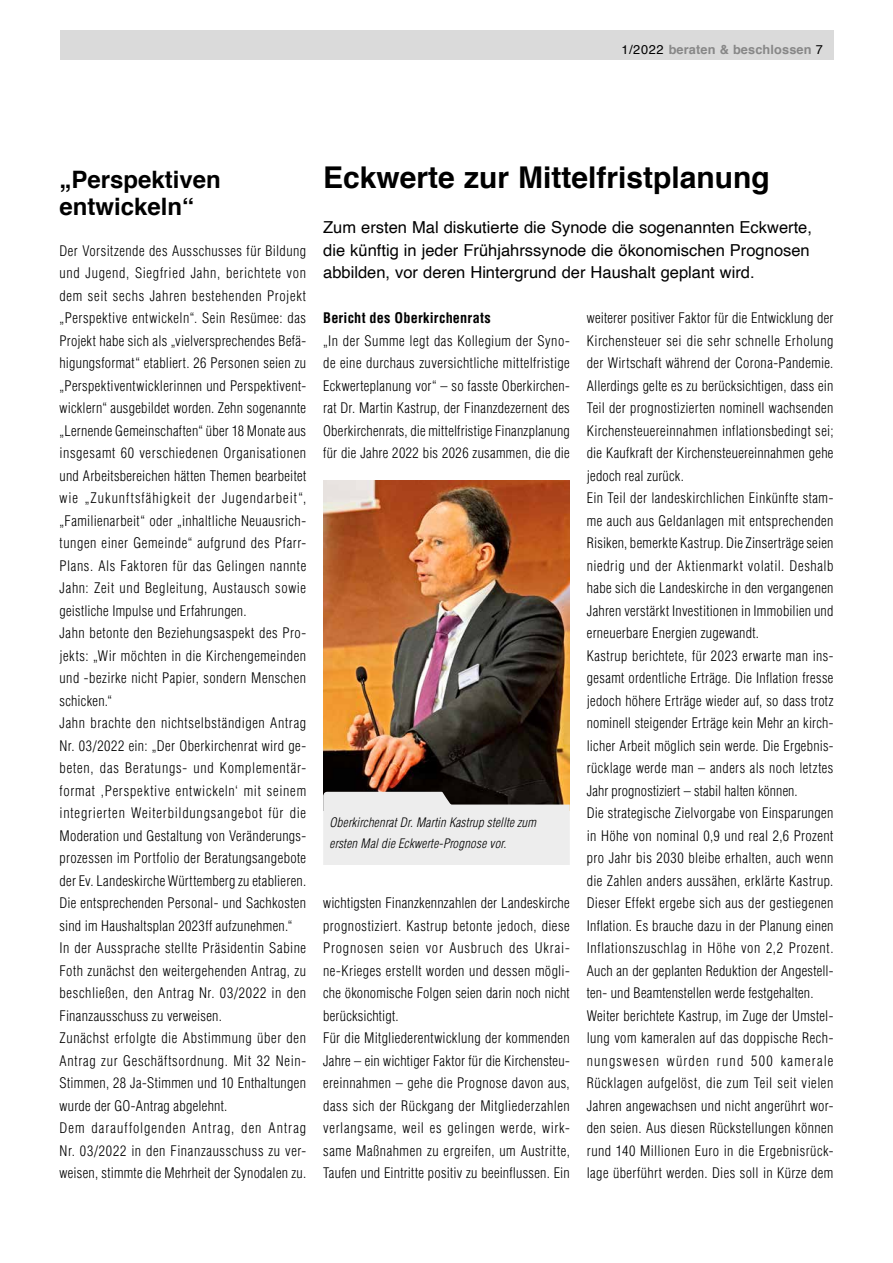
<style>
.page{position:relative;width:893px;height:1263px;background:#fff}
.page>*{position:absolute;margin:0;border:0;box-sizing:border-box;transform-origin:0 0}
.t1{font:700 30px "Helvetica";color:#000}
.t2{font:700 24px/27px "Helvetica";color:#000}
.t3{font:16.5px/22.5px "Helvetica";color:#000}
.t4{font:300 condensed 14.25px/22.5px "Helvetica LT Std";letter-spacing:.025em;color:#000}
.t5{font:700 condensed 14.25px "Helvetica LT Std";letter-spacing:.015em;color:#000}
.t6{font:italic 300 condensed 12.75px/21px "Helvetica LT Std";letter-spacing:.015em;color:#000}
.t7{font:700 12.75px "Helvetica";letter-spacing:.01em;color:#878787}
.s1{font-weight:400;color:#000}
</style>
<div class="page">
<div style="left:60px;top:30px;width:773px;height:30px;background:#dadada"></div>
<img style="left:323px;top:481px;width:247px;height:311px">
<svg style="left:323px;top:792px;width:247px;height:72px;background:#dbdad9"></svg>
<p class="t7" style="left:621px;top:39px;width:203px"><span class="s1">1/2022</span> beraten &amp; beschlossen <span class="s1">7</span></p>
<h2 class="t2" style="left:60px;top:167px;width:163px">„Perspektiven entwickeln“</h2>
<p class="t4" style="left:60px;top:239px;width:248px">Der Vorsitzende des Ausschusses für Bildung und Jugend, Siegfried Jahn, berichtete von dem seit sechs Jahren bestehenden Projekt „Perspektive entwickeln“. Sein Resümee: das Projekt habe sich als „vielversprechendes Befä&shy;higungsformat“ etabliert. 26 Personen seien zu „Perspektiventwicklerinnen und Perspektivent&shy;wicklern“ ausgebildet worden. Zehn sogenannte „Lernende Gemeinschaften“ über 18 Monate aus insgesamt 60 verschiedenen Organisationen und Arbeitsbereichen hätten Themen bearbeitet wie „Zukunftsfähigkeit der Jugendarbeit“, „Familienarbeit“ oder „inhaltliche Neuausrich&shy;tungen einer Gemeinde“ aufgrund des Pfarr-Plans. Als Faktoren für das Gelingen nannte Jahn: Zeit und Begleitung, Austausch sowie geistliche Impulse und Erfahrungen.<br>Jahn betonte den Beziehungsaspekt des Pro&shy;jekts: „Wir möchten in die Kirchengemeinden und -bezirke nicht Papier, sondern Menschen schicken.“<br>Jahn brachte den nichtselbständigen Antrag Nr. 03/2022 ein: „Der Oberkirchenrat wird ge&shy;beten, das Beratungs- und Komplementär&shy;format ‚Perspektive entwickeln‘ mit seinem integrierten Weiterbildungsangebot für die Moderation und Gestaltung von Veränderungs&shy;prozessen im Portfolio der Beratungsangebote der Ev. Landeskirche Württemberg zu etablieren.<br>Die entsprechenden Personal- und Sachkosten sind im Haushaltsplan 2023ff aufzunehmen.“<br>In der Aussprache stellte Präsidentin Sabine Foth zunächst den weitergehenden Antrag, zu beschließen, den Antrag Nr. 03/2022 in den Finanzausschuss zu verweisen.<br>Zunächst erfolgte die Abstimmung über den Antrag zur Geschäftsordnung. Mit 32 Nein-Stimmen, 28 Ja-Stimmen und 10 Enthaltungen wurde der GO-Antrag abgelehnt.<br>Dem darauffolgenden Antrag, den Antrag Nr. 03/2022 in den Finanzausschuss zu ver&shy;weisen, stimmte die Mehrheit der Synodalen zu.</p>
<h1 class="t1" style="left:323px;top:153px;width:448px">Eckwerte zur Mittelfristplanung</h1>
<p class="t3" style="left:323px;top:217px;width:490px">Zum ersten Mal diskutierte die Synode die sogenannten Eckwerte, die künftig in jeder Frühjahrssynode die ökonomischen Prognosen abbilden, vor deren Hintergrund der Haushalt geplant wird.</p>
<p class="t5" style="left:323px;top:309px;width:169px">Bericht des Oberkirchenrats</p>
<p class="t4" style="left:323px;top:329px;width:248px;text-align:justify">„In der Summe legt das Kollegium der Syno&shy;de eine durchaus zuversichtliche mittelfristige Eckwerteplanung vor“ – so fasste Oberkirchen&shy;rat Dr. Martin Kastrup, der Finanzdezernent des Oberkirchenrats, die mittelfristige Finanzplanung für die Jahre 2022 bis 2026 zusammen, die die</p>
<p class="t6" style="left:330px;top:812px;width:208px">Oberkirchenrat Dr. Martin Kastrup stellte zum ersten Mal die Eckwerte-Prognose vor.</p>
<p class="t4" style="left:323px;top:892px;width:248px">wichtigsten Finanzkennzahlen der Landeskirche prognostiziert. Kastrup betonte jedoch, diese Prognosen seien vor Ausbruch des Ukrai&shy;ne-Krieges erstellt worden und dessen mögli&shy;che ökonomische Folgen seien darin noch nicht berücksichtigt.<br>Für die Mitgliederentwicklung der kommenden Jahre – ein wichtiger Faktor für die Kirchensteu&shy;ereinnahmen – gehe die Prognose davon aus, dass sich der Rückgang der Mitgliederzahlen verlangsame, weil es gelingen werde, wirk&shy;same Maßnahmen zu ergreifen, um Austritte, Taufen und Eintritte positiv zu beeinflussen. Ein</p>
<p class="t4" style="left:587px;top:307px;width:248px">weiterer positiver Faktor für die Entwicklung der Kirchensteuer sei die sehr schnelle Erholung der Wirtschaft während der Corona-Pandemie.<br>Allerdings gelte es zu berücksichtigen, dass ein Teil der prognostizierten nominell wachsenden Kirchensteuereinnahmen inflationsbedingt sei; die Kaufkraft der Kirchensteuereinnahmen gehe jedoch real zurück.<br>Ein Teil der landeskirchlichen Einkünfte stam&shy;me auch aus Geldanlagen mit entsprechenden Risiken, bemerkte Kastrup. Die Zinserträge seien niedrig und der Aktienmarkt volatil. Deshalb habe sich die Landeskirche in den vergangenen Jahren verstärkt Investitionen in Immobilien und erneuerbare Energien zugewandt.<br>Kastrup berichtete, für 2023 erwarte man ins&shy;gesamt ordentliche Erträge. Die Inflation fresse jedoch höhere Erträge wieder auf, so dass trotz nominell steigender Erträge kein Mehr an kirch&shy;licher Arbeit möglich sein werde. Die Ergebnis&shy;rücklage werde man – anders als noch letztes Jahr prognostiziert – stabil halten können.<br>Die strategische Zielvorgabe von Einsparungen in Höhe von nominal 0,9 und real 2,6 Prozent pro Jahr bis 2030 bleibe erhalten, auch wenn die Zahlen anders aussähen, erklärte Kastrup.<br>Dieser Effekt ergebe sich aus der gestiegenen Inflation. Es brauche dazu in der Planung einen Inflationszuschlag in Höhe von 2,2 Prozent.<br>Auch an der geplanten Reduktion der Angestell&shy;ten- und Beamtenstellen werde festgehalten.<br>Weiter berichtete Kastrup, im Zuge der Umstel&shy;lung vom kameralen auf das doppische Rech&shy;nungswesen würden rund 500 kamerale Rücklagen aufgelöst, die zum Teil seit vielen Jahren angewachsen und nicht angerührt wor&shy;den seien. Aus diesen Rückstellungen können rund 140 Millionen Euro in die Ergebnisrück&shy;lage überführt werden. Dies soll in Kürze dem</p>
</div>
